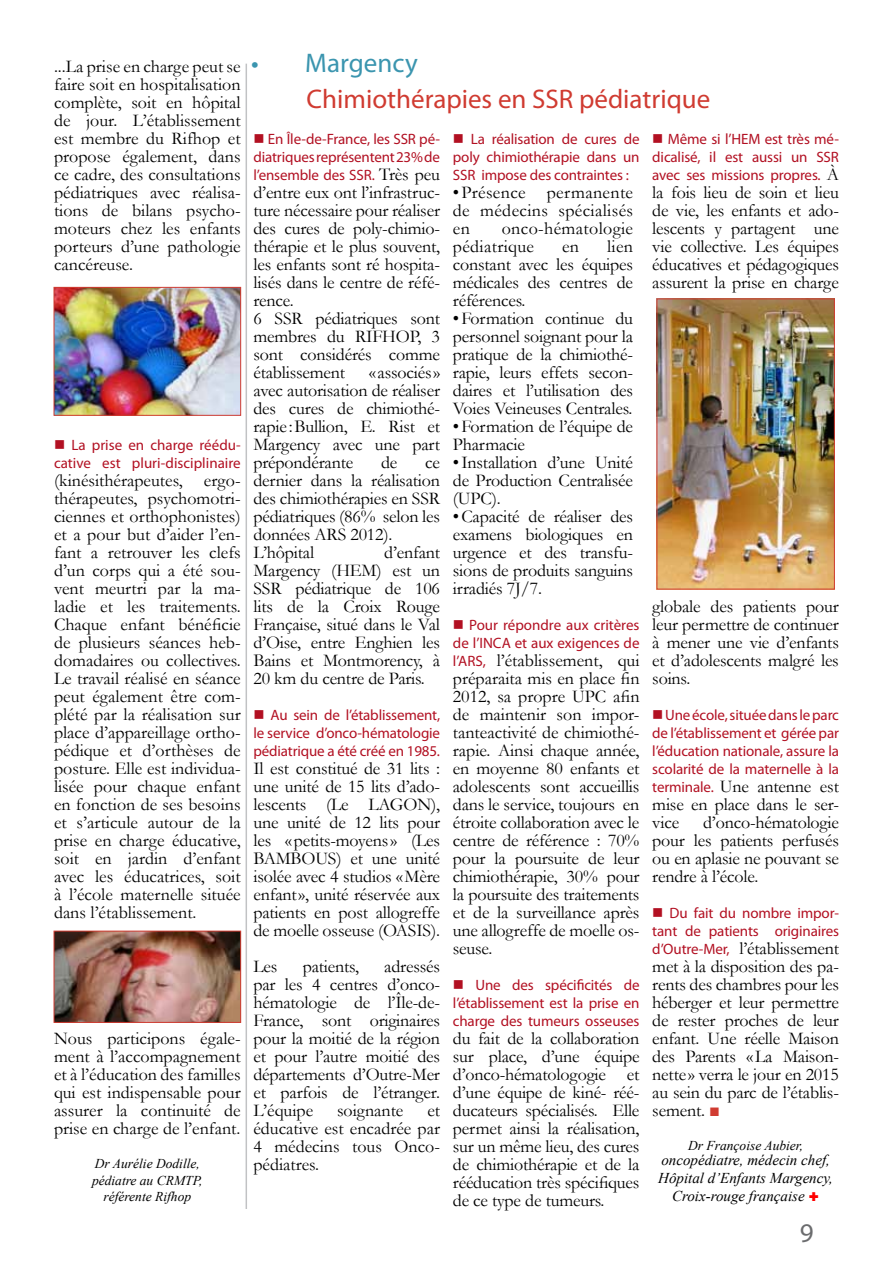
<style>
.page{position:relative;width:893px;height:1263px;background:#fff}
.page>*{position:absolute;margin:0;border:0;box-sizing:border-box;transform-origin:0 0}
.t1{font:27px "Myriad Pro";color:#d03b31}
.t2{font:27px "Myriad Pro";color:#3b95af}
.t3{font:27px "Myriad Pro";color:#6b6c6e}
.t4{font:18px/18px "Garamond";letter-spacing:-.01em;color:#000;text-align:justify}
.t5{font:18px/18px "Garamond";letter-spacing:.02em;color:#000}
.t6{font:15px/18px "Myriad Pro";letter-spacing:-.01em;color:#b21022;text-align:justify}
.t7{font:italic 15px "Times New Roman";color:#000}
.t8{font:italic 13.5px/16.2px "Times New Roman";color:#000;text-align:center}
.s1{font-family:"Garamond";font-size:18px;color:#000}
.s2{font-family:"Myriad Pro";font-size:15px;color:#b21022}
.s3{color:#d03b31}
</style>
<div class="page">
<img style="left:659px;top:300px;width:174px;height:287px">
<div style="left:657px;top:298px;width:178px;height:291px;border:1px solid #d03c32"></div>
<img style="left:56px;top:289px;width:183px;height:125px">
<div style="left:54px;top:287px;width:187px;height:129px;border:1px solid #d03c32"></div>
<img style="left:56px;top:933px;width:183px;height:88px">
<div style="left:54px;top:931px;width:187px;height:92px;border:1px solid #d03c32"></div>
<hr style="left:246px;top:64px;width:1px;height:1145px;background:#c1c2c4">
<p class="t4" style="left:54px;top:57px;width:188px">...La prise en charge peut se faire soit en hospitalisation complète, soit en hôpital de jour. L’établissement est membre du Rifhop et propose également, dans ce cadre, des consultations pédiatriques avec réalisa&shy;tions de bilans psycho&shy;moteurs chez les enfants porteurs d’une pathologie cancéreuse.</p>
<p class="t6" style="left:54px;top:436px;width:188px;text-align:right">La prise en charge réédu&shy;cative est pluri-disciplinaire</p>
<p class="t4" style="left:54px;top:471px;width:188px">(kinésithérapeutes, ergo&shy;thérapeutes, psychomotri&shy;ciennes et orthophonistes) et a pour but d’aider l’en&shy;fant a retrouver les clefs d’un corps qui a été sou&shy;vent meurtri par la ma&shy;ladie et les traitements.<br>Chaque enfant bénéficie de plusieurs séances heb&shy;domadaires ou collectives.<br>Le travail réalisé en séance peut également être com&shy;plété par la réalisation sur place d’appareillage ortho&shy;pédique et d’orthèses de posture. Elle est individua&shy;lisée pour chaque enfant en fonction de ses besoins et s’articule autour de la prise en charge éducative, soit en jardin d’enfant avec les éducatrices, soit à l’école maternelle située dans l’établissement.</p>
<p class="t4" style="left:54px;top:1029px;width:188px">Nous participons égale&shy;ment à l’accompagnement et à l’éducation des familles qui est indispensable pour assurer la continuité de prise en charge de l’enfant.</p>
<p class="t8" style="left:92px;top:1155px;width:112px">Dr Aurélie Dodille, pédiatre au CRMTP, référente Rifhop</p>
<h1 class="t2" style="left:251px;top:46px;width:168px">• Margency</h1>
<h1 class="t1" style="left:307px;top:82px;width:405px">Chimiothérapies en SSR pédiatrique</h1>
<p class="t6" style="left:253px;top:130px;width:188px;text-indent:14px">En Île-de-France, les SSR pé&shy;diatriques représentent 23% de l’ensemble des SSR. <span class="s1">Très peu</span></p>
<p class="t4" style="left:253px;top:183px;width:188px;text-align:left">d’entre eux ont l’infrastruc&shy;ture nécessaire pour réaliser des cures de poly-chimio&shy;thérapie et le plus souvent, les enfants sont ré hospita&shy;lisés dans le centre de réfé&shy;rence.<br>6 SSR pédiatriques sont membres du RIFHOP, 3 sont considérés comme établissement</p>
<p class="t4" style="left:253px;top:363px;width:188px;text-indent:116px">« associés» avec autorisation de réaliser des cures de chimiothé&shy;rapie :Bullion, E. Rist et Margency avec une part prépondérante</p>
<p class="t4" style="left:381px;top:453px;width:18px">de</p>
<p class="t4" style="left:253px;top:453px;width:188px;text-align:left;text-indent:172px">ce dernier dans la réalisation des chimiothérapies en SSR pédiatriques (86% selon les données ARS 2012).<br>L’hôpital</p>
<p class="t4" style="left:253px;top:543px;width:188px;text-indent:131px">d’enfant Margency (HEM) est un SSR pédiatrique de 106 lits de la Croix Rouge Française, situé dans le Val d’Oise, entre Enghien les Bains et Montmorency, à 20 km du centre de Paris.</p>
<p class="t6" style="left:253px;top:706px;width:188px;text-indent:17px">Au sein de l’établissement, le service d’onco-hématologie pédiatrique a été créé en 1985.</p>
<p class="t4" style="left:253px;top:759px;width:188px">Il est constitué de 31 lits : une unité de 15 lits d’ado&shy;lescents (Le LAGON), une unité de 12 lits pour les «petits-moyens» (Les BAMBOUS) et une unité isolée avec 4 studios «Mère enfant», unité réservée aux patients en post allogreffe de moelle osseuse (OASIS).</p>
<p class="t4" style="left:253px;top:957px;width:26px">Les</p>
<p class="t4" style="left:303px;top:957px;width:58px">patients,</p>
<p class="t4" style="left:253px;top:957px;width:188px;text-indent:131px">adressés par les 4 centres d’onco&shy;hématologie de l’Île-de-France, sont originaires pour la moitié de la région et pour l’autre moitié des départements d’Outre-Mer et parfois de l’étranger.<br>L’équipe</p>
<p class="t4" style="left:337px;top:1101px;width:68px">soignante</p>
<p class="t4" style="left:253px;top:1101px;width:188px;text-indent:174px">et éducative est encadrée par 4 médecins tous Onco&shy;pédiatres.</p>
<p class="t6" style="left:453px;top:130px;width:188px;text-indent:18px">La réalisation de cures de poly chimiothérapie dans un SSR impose des contraintes :</p>
<p class="t4" style="left:453px;top:183px;width:182px">•Présence permanente de médecins spécialisés en</p>
<p class="t5" style="left:453px;top:219px;width:182px;text-indent:49px">onco-hématologie pédiatrique</p>
<p class="t4" style="left:453px;top:237px;width:182px;text-indent:154px">lien constant avec les équipes médicales des centres de références.</p>
<p class="t4" style="left:453px;top:309px;width:182px">•Formation continue du personnel soignant pour la pratique de la chimiothé&shy;rapie, leurs effets secon&shy;daires et l’utilisation des Voies Veineuses Centrales.</p>
<p class="t4" style="left:453px;top:417px;width:182px">•Formation de l’équipe de<br>Pharmacie</p>
<p class="t4" style="left:453px;top:453px;width:182px">•Installation d’une Unité de Production Centralisée (UPC).</p>
<p class="t4" style="left:453px;top:507px;width:182px">•Capacité de réaliser des examens biologiques en urgence et des transfu&shy;sions de produits sanguins irradiés 7J/7.</p>
<p class="t6" style="left:453px;top:616px;width:188px;text-align:right">Pour répondre aux critères de l’INCA et aux exigences de</p>
<p class="t4" style="left:453px;top:651px;width:188px"><span class="s2">l’ARS,</span> l’établissement, qui préparaita mis en place fin 2012, sa propre UPC afin de maintenir son impor&shy;tanteactivité de chimiothé&shy;rapie. Ainsi chaque année, en moyenne 80 enfants et adolescents sont accueillis dans le service, toujours en étroite collaboration avec le centre de référence : 70% pour la poursuite de leur chimiothérapie, 30% pour la poursuite des traitements et de la surveillance après une allogreffe de moelle os&shy;seuse.</p>
<p class="t6" style="left:453px;top:976px;width:188px;text-indent:23px">Une des spécificités de l’établissement est la prise en charge des tumeurs osseuses</p>
<p class="t4" style="left:453px;top:1029px;width:188px">du fait de la collaboration sur place, d’une équipe d’onco-hématologogie et d’une équipe de kiné- réé&shy;ducateurs spécialisés. Elle permet ainsi la réalisation, sur un même lieu, des cures de chimiothérapie et de la rééducation très spécifiques de ce type de tumeurs.</p>
<p class="t4" style="left:562px;top:237px;width:19px">en</p>
<p class="t6" style="left:652px;top:130px;width:188px;text-indent:16px">Même si l’HEM est très mé&shy;dicalisé, il est aussi un SSR avec ses missions propres. <span class="s1">À</span></p>
<p class="t4" style="left:652px;top:183px;width:188px">la fois lieu de soin et lieu de vie, les enfants et ado&shy;lescents y partagent une vie collective. Les équipes éducatives et pédagogiques assurent la prise en charge</p>
<p class="t4" style="left:652px;top:597px;width:188px">globale des patients pour leur permettre de continuer à mener une vie d’enfants et d’adolescents malgré les soins.</p>
<p class="t6" style="left:652px;top:706px;width:188px;text-indent:13px">Une école, située dans le parc de l’établissement et gérée par l’éducation nationale, assure la scolarité de la maternelle à la</p>
<p class="t4" style="left:652px;top:777px;width:188px"><span class="s2">terminale.</span> Une antenne est mise en place dans le ser&shy;vice</p>
<p class="t4" style="left:652px;top:813px;width:188px;text-indent:51px">d’onco-hématologie pour les patients perfusés ou en aplasie ne pouvant se rendre à l’école.</p>
<p class="t6" style="left:652px;top:904px;width:188px;text-align:right">Du fait du nombre impor&shy;tant de patients originaires</p>
<p class="t4" style="left:652px;top:939px;width:188px"><span class="s2">d’Outre-Mer,</span> l’établissement met à la disposition des pa&shy;rents des chambres pour les héberger et leur permettre de rester proches de leur enfant. Une réelle Maison des Parents «La Maison&shy;nette » verra le jour en 2015 au sein du parc de l’établis&shy;sement. <span class="s3">■</span></p>
<p class="t8" style="left:688px;top:1137px;width:116px">Dr Françoise Aubier,</p>
<p class="t7" style="left:661px;top:1150px;width:170px">oncopédiatre, médecin chef,</p>
<p class="t7" style="left:658px;top:1168px;width:176px">Hôpital d’Enfants Margency,</p>
<p class="t7" style="left:672px;top:1186px;width:134px">Croix-rouge française</p>
<h1 class="t3" style="left:800px;top:1216px;width:15px">9</h1>
</div>
